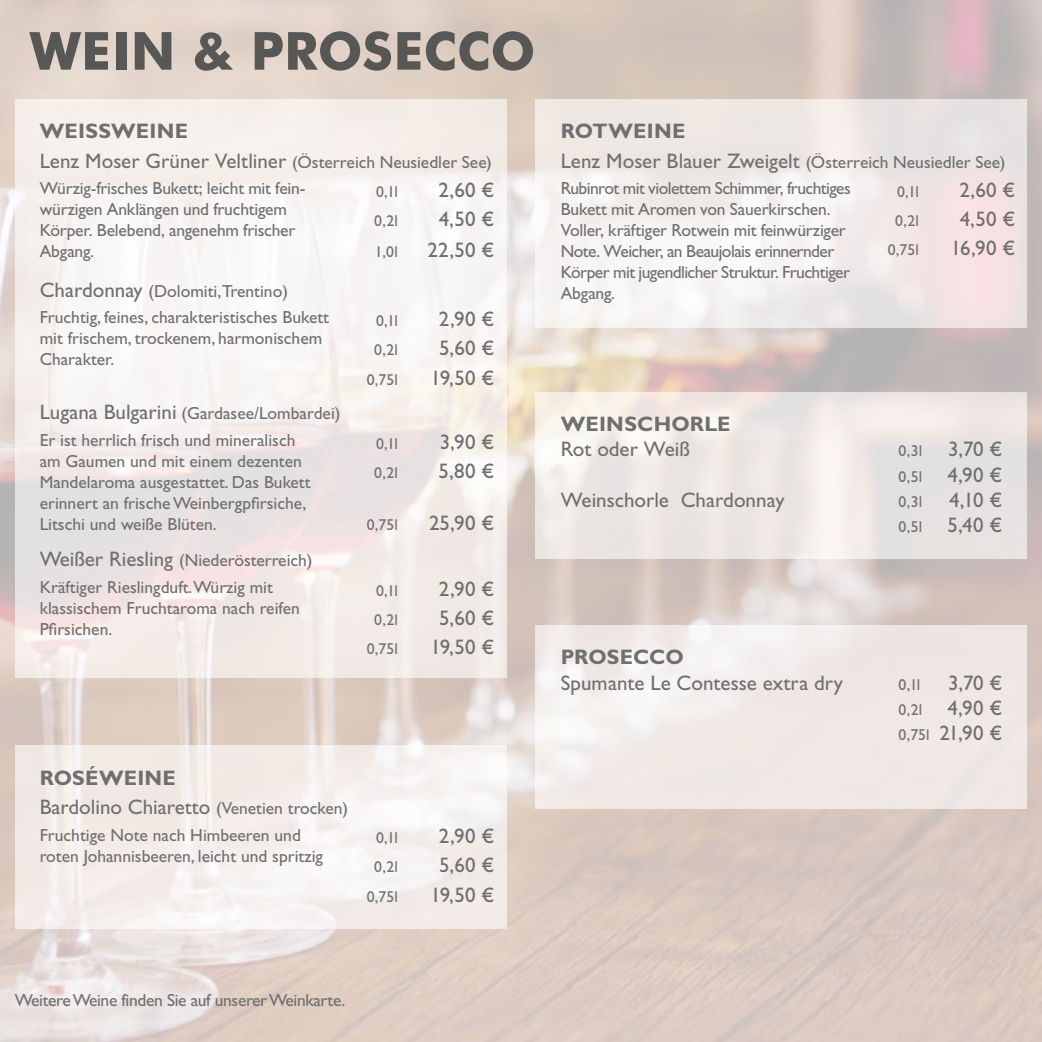
<style>
.page{position:relative;width:1042px;height:1042px;background:#fff}
.page>*{position:absolute;margin:0;border:0;box-sizing:border-box;transform-origin:0 0}
.t1{font:700 52.5px "Futura BT";letter-spacing:.005em;color:#575756}
.t2{font:21px/25.2px "Gill Sans Std";color:#706f6f}
.t3{font:700 21px "Gill Sans Std";letter-spacing:.01em;color:#706f6f}
.t4{font:17.5px/21px "Gill Sans Std";color:#706f6f}
.t5{font:17.5px/21px "Gill Sans Std";letter-spacing:-.025em;color:#706f6f}
.t6{font:17.5px/26.8px "Gill Sans Std";letter-spacing:-.03em;color:#706f6f}
.t7{font:17.5px "Gill Sans";letter-spacing:-.02em;color:#706f6f}
.t8{font:15.75px "Gill Sans Std";letter-spacing:.005em;color:#706f6f}
.s1{font-size:21px}
.s2{font-weight:700}
.s3{font-size:17.5px}
.s4{font-size:15.75px}
</style>
<div class="page">
<img style="left:0;top:0;width:1042px;height:1042px">
<svg style="left:15px;top:99px;width:491px;height:579px;fill:#f5efeb"></svg>
<div style="left:15px;top:745px;width:491px;height:184px;background:linear-gradient(to right,#f2ece8,#f6f2f1)"></div>
<svg style="left:536px;top:99px;width:491px;height:228px;fill:#f1e9e5"></svg>
<svg style="left:536px;top:392px;width:491px;height:166px;background:#ede8e5"></svg>
<div style="left:536px;top:625px;width:491px;height:184px;background:linear-gradient(to right,#f4f0ed,#ede5e2)"></div>
<h1 class="t1" style="left:30px;top:19px;width:507px">WEIN &amp; PROSECCO</h1>
<p class="t3" style="left:40px;top:119px;width:147px">WEISSWEINE</p>
<p class="t4" style="left:40px;top:148px;width:454px;line-height:26.8px"><span class="s1">Lenz Moser Grüner Veltliner</span> (Österreich Neusiedler See)<br>Würzig-frisches Bukett; leicht mit fein-</p>
<p class="t4" style="left:40px;top:199px;width:257px">würzigen Anklängen und fruchtigem<br>Körper. Belebend, angenehm frischer<br>Abgang.</p>
<p class="t8" style="left:376px;top:182px;width:23px">0,1l</p>
<p class="t2" style="left:438px;top:177px;width:57px">2,60 €</p>
<p class="t8" style="left:374px;top:212px;width:25px">0,2l</p>
<p class="t2" style="left:439px;top:206px;width:57px">4,50 €</p>
<p class="t8" style="left:375px;top:243px;width:24px">1,0l</p>
<p class="t2" style="left:427px;top:238px;width:68px">22,50 €</p>
<p class="t4" style="left:40px;top:277px;width:291px;line-height:26.8px"><span class="s1">Chardonnay</span> (Dolomiti,Trentino)<br>Fruchtig, feines, charakteristisches Bukett</p>
<p class="t4" style="left:40px;top:328px;width:284px">mit frischem, trockenem, harmonischem<br>Charakter.</p>
<p class="t4" style="left:40px;top:400px;width:302px;line-height:26.8px"><span class="s1">Lugana Bulgarini</span> (Gardasee/Lombardei)<br>Er ist herrlich frisch und mineralisch</p>
<p class="t4" style="left:40px;top:451px;width:272px">am Gaumen und mit einem dezenten Mandelaroma ausgestattet. Das Bukett erinnert an frische Weinbergpfirsiche, Litschi und weiße Blüten.</p>
<p class="t4" style="left:40px;top:547px;width:274px;line-height:26.8px"><span class="s1">Weißer Riesling</span> (Niederösterreich)<br>Kräftiger Rieslingduft.Würzig mit</p>
<p class="t4" style="left:40px;top:598px;width:262px">klassischem Fruchtaroma nach reifen<br>Pfirsichen.</p>
<p class="t8" style="left:376px;top:311px;width:23px">0,1l</p>
<p class="t2" style="left:439px;top:306px;width:57px">2,90 €</p>
<p class="t8" style="left:374px;top:341px;width:25px">0,2l</p>
<p class="t2" style="left:439px;top:335px;width:57px">5,60 €</p>
<p class="t8" style="left:367px;top:371px;width:33px">0,75l</p>
<p class="t2" style="left:431px;top:366px;width:65px">19,50 €</p>
<p class="t8" style="left:376px;top:434px;width:23px">0,1l</p>
<p class="t2" style="left:440px;top:429px;width:56px">3,90 €</p>
<p class="t8" style="left:374px;top:463px;width:25px">0,2l</p>
<p class="t2" style="left:438px;top:458px;width:57px">5,80 €</p>
<p class="t8" style="left:367px;top:516px;width:33px">0,75l</p>
<p class="t2" style="left:429px;top:511px;width:67px">25,90 €</p>
<p class="t8" style="left:376px;top:581px;width:23px">0,1l</p>
<p class="t2" style="left:439px;top:576px;width:57px">2,90 €</p>
<p class="t8" style="left:374px;top:610px;width:25px">0,2l</p>
<p class="t2" style="left:439px;top:605px;width:57px">5,60 €</p>
<p class="t8" style="left:367px;top:640px;width:33px">0,75l</p>
<p class="t2" style="left:431px;top:634px;width:65px">19,50 €</p>
<p class="t2" style="left:40px;top:763px;width:310px;line-height:29.2px;text-indent:46px"><span class="s2">ÉWEINE<br></span>Bardolino Chiaretto <span class="s3">(Venetien trocken)</span></p>
<p class="t4" style="left:40px;top:824px;width:285px">Fruchtige Note nach Himbeeren und roten Johannisbeeren, leicht und spritzig</p>
<p class="t8" style="left:376px;top:829px;width:23px">0,1l</p>
<p class="t2" style="left:439px;top:823px;width:57px">2,90 €</p>
<p class="t3" style="left:40px;top:765px;width:16px">ROS</p>
<p class="t8" style="left:374px;top:858px;width:25px">0,2l</p>
<p class="t2" style="left:439px;top:853px;width:57px">5,60 €</p>
<p class="t8" style="left:367px;top:887px;width:33px">0,75l</p>
<p class="t2" style="left:431px;top:882px;width:65px">19,50 €</p>
<p class="t3" style="left:561px;top:119px;width:123px">ROTWEINE</p>
<p class="t6" style="left:561px;top:148px;width:446px"><span class="s1">Lenz Moser Blauer Zweigelt</span> (Österreich Neusiedler See)<br>Rubinrot mit violettem Schimmer, fruchtiges</p>
<p class="t5" style="left:561px;top:199px;width:291px">Bukett mit Aromen von Sauerkirschen.<br>Voller, kräftiger Rotwein mit feinwürziger Note. Weicher, an Beaujolais erinnernder Körper mit jugendlicher Struktur. Fruchtiger Abgang.</p>
<p class="t8" style="left:897px;top:182px;width:23px">0,1l</p>
<p class="t2" style="left:959px;top:177px;width:57px">2,60 €</p>
<p class="t8" style="left:895px;top:212px;width:25px">0,2l</p>
<p class="t2" style="left:960px;top:206px;width:57px">4,50 €</p>
<p class="t8" style="left:888px;top:241px;width:33px">0,75l</p>
<p class="t2" style="left:951px;top:236px;width:66px">16,90 €</p>
<p class="t3" style="left:561px;top:412px;width:169px">WEINSCHORLE</p>
<p class="t2" style="left:561px;top:437px;width:131px">Rot oder Weiß</p>
<p class="t2" style="left:898px;top:437px;width:105px"><span class="s4">0,3l</span> 3,70 €<br><span class="s4">0,5l</span> 4,90 €</p>
<p class="t2" style="left:561px;top:487px;width:225px">Weinschorle Chardonnay</p>
<p class="t8" style="left:898px;top:492px;width:25px">0,3l</p>
<p class="t2" style="left:898px;top:487px;width:105px;text-align:right">4,10 €<br><span class="s4">0,5l</span> 5,40 €</p>
<p class="t3" style="left:561px;top:645px;width:43px">PROSE</p>
<p class="t3" style="left:633px;top:645px;width:46px">CCO</p>
<p class="t2" style="left:561px;top:670px;width:284px">Spumante Le Contesse extra dry</p>
<p class="t8" style="left:898px;top:675px;width:23px">0,1l</p>
<p class="t2" style="left:898px;top:670px;width:105px;text-align:justify;text-indent:50px">3,70 € <span class="s4">0,2l</span> 4,90 € <span class="s4">0,75l</span> 21,90 €</p>
<p class="t7" style="left:15px;top:990px;width:332px">Weitere Weine finden Sie auf unserer Weinkarte.</p>
</div>
